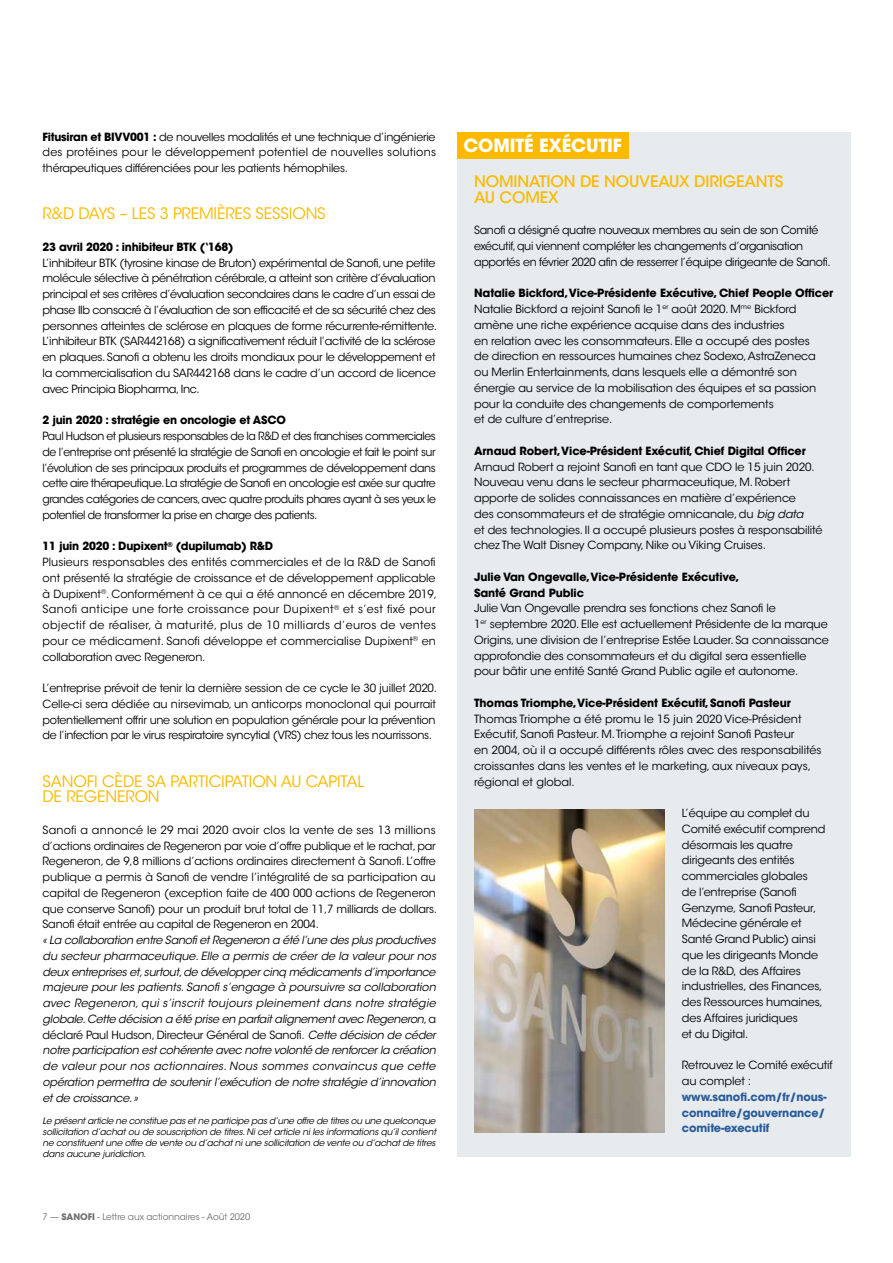
<style>
.page{position:relative;width:893px;height:1263px;background:#fff}
.page>*{position:absolute;margin:0;border:0;box-sizing:border-box;transform-origin:0 0}
.t1{font:700 18px "ITC Avant Garde Std";letter-spacing:-.01em;color:#fff}
.t2{font:15.75px/15.8px "ITC Avant Garde Std";letter-spacing:-.01em;color:#fbba00}
.t3{font:500 15.75px/15.8px "ITC Avant Garde Std";letter-spacing:-.01em;color:#fbba00}
.t4{font:11.25px/15.8px "ITC Avant Garde Std";letter-spacing:-.01em;color:#000}
.t5{font:11.25px/15.8px "ITC Avant Garde Std";letter-spacing:-.03em;color:#000}
.t6{font:italic 11.25px/15.8px "ITC Avant Garde Std";letter-spacing:-.015em;color:#000;text-align:justify}
.t7{font:700 11.25px/15.8px "ITC Avant Garde Std";letter-spacing:-.01em;color:#000}
.t8{font:700 11.25px/15.8px "ITC Avant Garde Std";letter-spacing:-.01em;color:#275b9b}
.t9{font:italic 9px/10.8px "ITC Avant Garde Std";letter-spacing:-.02em;color:#000;text-align:justify}
.t10{font:9px "ITC Avant Garde Std";letter-spacing:-.01em;color:#706f6f}
.s1{font-weight:700}
.s2{font-style:normal}
.s3{font-style:italic}
.s4{font-weight:400;color:#000}
</style>
<div class="page">
<div style="left:457px;top:132px;width:393px;height:1025px;background:#e7ebed"></div>
<div style="left:457px;top:132px;width:171px;height:26px;background:#fbba00"></div>
<img style="left:474px;top:809px;width:191px;height:323px">
<p class="t4" style="left:43px;top:129px;width:395px;text-align:justify"><span class="s1">Fitusiran et BIVV001 :</span> de nouvelles modalités et une technique d’ingénierie des protéines pour le développement potentiel de nouvelles solutions thérapeutiques différenciées pour les patients hémophiles.</p>
<h4 class="t2" style="left:43px;top:206px;width:285px">R&amp;D DAYS – LES 3 PREMIÈRES SESSIONS</h4>
<h5 class="t7" style="left:43px;top:239px;width:192px">23 avril 2020 : inhibiteur BTK (‘168)</h5>
<p class="t5" style="left:43px;top:255px;width:396px">L’inhibiteur BTK (tyrosine kinase de Bruton) expérimental de Sanofi, une petite molécule sélective à pénétration cérébrale, a atteint son critère d’évaluation principal et ses critères d’évaluation secondaires dans le cadre d’un essai de phase IIb consacré à l’évaluation de son efficacité et de sa sécurité chez des personnes atteintes de sclérose en plaques de forme récurrente-rémittente.<br>L’inhibiteur BTK (SAR442168) a significativement réduit l’activité de la sclérose en plaques. Sanofi a obtenu les droits mondiaux pour le développement et la commercialisation du SAR442168 dans le cadre d’un accord de licence avec Principia Biopharma, Inc.</p>
<h5 class="t7" style="left:43px;top:412px;width:245px">2 juin 2020 : stratégie en oncologie et ASCO</h5>
<p class="t4" style="left:43px;top:428px;width:395px;text-align:justify">Paul Hudson et plusieurs responsables de la R&amp;D et des franchises commerciales de l’entreprise ont présenté la stratégie de Sanofi en oncologie et fait le point sur l’évolution de ses principaux produits et programmes de développement dans cette aire thérapeutique. La stratégie de Sanofi en oncologie est axée sur quatre grandes catégories de cancers, avec quatre produits phares ayant à ses yeux le potentiel de transformer la prise en charge des patients.</p>
<h5 class="t7" style="left:43px;top:538px;width:232px">11 juin 2020 : Dupixent<sup>®</sup> (dupilumab) R&amp;D</h5>
<p class="t4" style="left:43px;top:554px;width:396px">Plusieurs responsables des entités commerciales et de la R&amp;D de Sanofi ont présenté la stratégie de croissance et de développement applicable à Dupixent<sup>®</sup>. Conformément à ce qui a été annoncé en décembre 2019, Sanofi anticipe une forte croissance pour Dupixent<sup>®</sup> et s’est fixé pour objectif de réaliser, à maturité, plus de 10 milliards d’euros de ventes pour ce médicament. Sanofi développe et commercialise Dupixent<sup>®</sup> en collaboration avec Regeneron.</p>
<p class="t5" style="left:43px;top:680px;width:396px">L’entreprise prévoit de tenir la dernière session de ce cycle le 30 juillet 2020.<br>Celle-ci sera dédiée au nirsevimab, un anticorps monoclonal qui pourrait potentiellement offrir une solution en population générale pour la prévention de l’infection par le virus respiratoire syncytial (VRS) chez tous les nourrissons.</p>
<h4 class="t2" style="left:43px;top:773px;width:323px">SANOFI CÈDE SA PARTICIPATION AU CAPITAL<br>DE REGENERON</h4>
<p class="t4" style="left:43px;top:822px;width:396px">Sanofi a annoncé le 29 mai 2020 avoir clos la vente de ses 13 millions d’actions ordinaires de Regeneron par voie d’offre publique et le rachat, par Regeneron, de 9,8 millions d’actions ordinaires directement à Sanofi. L’offre publique a permis à Sanofi de vendre l’intégralité de sa participation au capital de Regeneron (exception faite de 400 000 actions de Regeneron que conserve Sanofi) pour un produit brut total de 11,7 milliards de dollars.<br>Sanofi était entrée au capital de Regeneron en 2004.</p>
<p class="t6" style="left:43px;top:932px;width:395px">« La collaboration entre Sanofi et Regeneron a été l’une des plus productives du secteur pharmaceutique. Elle a permis de créer de la valeur pour nos deux entreprises et, surtout, de développer cinq médicaments d’importance majeure pour les patients. Sanofi s’engage à poursuivre sa collaboration avec Regeneron, qui s’inscrit toujours pleinement dans notre stratégie globale. Cette décision a été prise en parfait alignement avec Regeneron, <span class="s2">a déclaré Paul Hudson, Directeur Général de Sanofi.</span> Cette décision de céder notre participation est cohérente avec notre volonté de renforcer la création de valeur pour nos actionnaires. Nous sommes convaincus que cette opération permettra de soutenir l’exécution de notre stratégie d’innovation et de croissance. »</p>
<p class="t9" style="left:43px;top:1116px;width:395px">Le présent article ne constitue pas et ne participe pas d’une offre de titres ou une quelconque sollicitation d’achat ou de souscription de titres. Ni cet article ni les informations qu’il contient ne constituent une offre de vente ou d’achat ni une sollicitation de vente ou d’achat de titres dans aucune juridiction.</p>
<p class="t10" style="left:43px;top:1212px;width:209px">7 — <span class="s1">SANOFI</span> - Lettre aux actionnaires - Août 2020</p>
<h3 class="t1" style="left:463px;top:134px;width:160px">COMITÉ EXÉCUTIF</h3>
<h4 class="t3" style="left:474px;top:174px;width:311px">NOMINATION DE NOUVEAUX DIRIGEANTS<br>AU COMEX</h4>
<p class="t5" style="left:474px;top:223px;width:358px">Sanofi a désigné quatre nouveaux membres au sein de son Comité exécutif, qui viennent compléter les changements d’organisation apportés en février 2020 afin de resserrer l’équipe dirigeante de Sanofi.</p>
<h5 class="t7" style="left:474px;top:285px;width:361px">Natalie Bickford,Vice-Présidente Exécutive, Chief People Officer</h5>
<p class="t4" style="left:474px;top:301px;width:344px">Natalie Bickford a rejoint Sanofi le 1<sup>er</sup> août 2020. M<sup>me</sup> Bickford amène une riche expérience acquise dans des industries<br>en relation avec les consommateurs. Elle a occupé des postes de direction en ressources humaines chez Sodexo, AstraZeneca ou Merlin Entertainments, dans lesquels elle a démontré son énergie au service de la mobilisation des équipes et sa passion pour la conduite des changements de comportements<br>et de culture d’entreprise.</p>
<h5 class="t7" style="left:474px;top:443px;width:333px">Arnaud Robert,Vice-Président Exécutif, Chief Digital Officer</h5>
<p class="t4" style="left:474px;top:459px;width:350px">Arnaud Robert a rejoint Sanofi en tant que CDO le 15 juin 2020.<br>Nouveau venu dans le secteur pharmaceutique, M. Robert apporte de solides connaissances en matière d’expérience<br>des consommateurs et de stratégie omnicanale, du <span class="s3">big data<br></span>et des technologies. Il a occupé plusieurs postes à responsabilité chez The Walt Disney Company, Nike ou Viking Cruises.</p>
<h5 class="t7" style="left:474px;top:569px;width:267px">Julie Van Ongevalle,Vice-Présidente Exécutive,<br>Santé Grand Public</h5>
<p class="t4" style="left:474px;top:601px;width:356px">Julie Van Ongevalle prendra ses fonctions chez Sanofi le<br>1<sup>er</sup> septembre 2020. Elle est actuellement Présidente de la marque Origins, une division de l’entreprise Estée Lauder. Sa connaissance approfondie des consommateurs et du digital sera essentielle pour bâtir une entité Santé Grand Public agile et autonome.</p>
<h5 class="t7" style="left:474px;top:695px;width:318px">Thomas Triomphe,Vice-Président Exécutif, Sanofi Pasteur</h5>
<p class="t4" style="left:474px;top:711px;width:349px">Thomas Triomphe a été promu le 15 juin 2020 Vice-Président Exécutif, Sanofi Pasteur. M. Triomphe a rejoint Sanofi Pasteur<br>en 2004, où il a occupé différents rôles avec des responsabilités croissantes dans les ventes et le marketing, aux niveaux pays, régional et global.</p>
<p class="t4" style="left:682px;top:805px;width:145px">L’équipe au complet du<br>Comité exécutif comprend désormais les quatre dirigeants des entités commerciales globales<br>de l’entreprise (Sanofi<br>Genzyme, Sanofi Pasteur,<br>Médecine générale et<br>Santé Grand Public) ainsi que les dirigeants Monde de la R&amp;D, des Affaires industrielles, des Finances, des Ressources humaines, des Affaires juridiques<br>et du Digital.</p>
<p class="t8" style="left:682px;top:1057px;width:152px"><span class="s4">Retrouvez le Comité exécutif au complet : </span>www.sanofi.com/fr/nous&shy;connaitre/gouvernance/ comite-executif</p>
</div>
